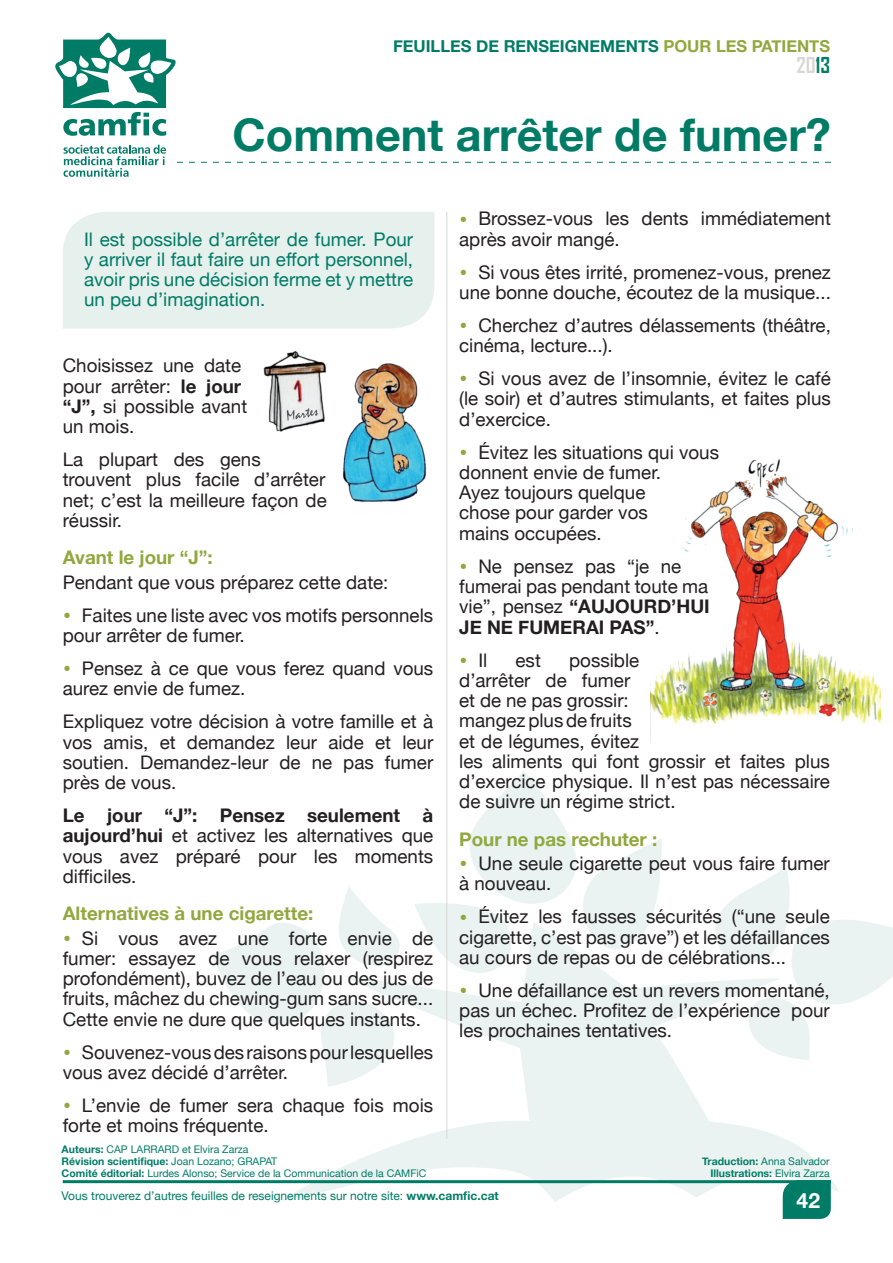
<style>
.page{position:relative;width:893px;height:1263px;background:#fff}
.page>*{position:absolute;margin:0;border:0;box-sizing:border-box;transform-origin:0 0}
.Titulo{font:700 45px "Helvetica Neue";color:#007c66}
.t1{font:700 21px "Agency FB";color:#d7d7d4}
.t2{font:700 21px "Helvetica Neue";color:#fff}
.Galerada{font:18.75px/20.2px "Helvetica Neue";color:#231f20}
.Destacado{font:18.75px/20.2px "Helvetica Neue";color:#007c66;text-align:justify}
.Titulillo{font:700 18.75px "Helvetica Neue";color:#90a83d}
.t3{font:700 16.5px "Helvetica Neue";color:#007c66}
.t4{font:12px "Helvetica Neue";color:#007c66}
.t5{font:10.5px "Helvetica Neue";color:#007c66}
.t6{font:700 10.5px/12px "Helvetica Neue";color:#007c66;text-align:right}
.s1{color:#90a83d}
.s2{color:#007c66}
.s3{font-weight:700}
.s4{font-size:24px;color:#90a83d}
.s5{font-weight:400}
</style>
<div class="page">
<svg style="left:281px;top:979px;width:558px;height:223px;fill:#eaf3f1"></svg>
<svg style="left:212px;top:887px;width:189px;height:200px"></svg>
<svg style="left:414px;top:770px;width:248px;height:209px"></svg>
<svg style="left:715px;top:867px;width:178px;height:193px"></svg>
<svg style="left:64px;top:145px;width:102px;height:32px"></svg>
<svg style="left:55px;top:33px;width:121px;height:103px"></svg>
<svg style="left:177px;top:162px;width:654px;height:1px"></svg>
<hr style="left:63px;top:1180px;width:768px;height:3px;background:#007c66">
<svg style="left:783px;top:1180px;width:48px;height:39px;background:#07806a"></svg>
<div style="left:63px;top:212px;width:371px;height:116px;background:#e6f0ed"></div>
<hr style="left:446px;top:212px;width:1px;height:927px;background:#d7d7d4">
<img style="left:263px;top:351px;width:164px;height:151px">
<img style="left:651px;top:459px;width:229px;height:266px">
<p class="t3" style="left:393px;top:33px;width:438px">FEUILLES DE RENSEIGNEMENTS <span class="s1">POUR LES PATIENTS</span></p>
<p class="t1" style="left:796px;top:52px;width:35px">20<span class="s2">13</span></p>
<p class="Titulo" style="left:233px;top:100px;width:600px">Comment arrêter de fumer?</p>
<p class="Destacado" style="left:84px;top:230px;width:331px">Il est possible d’arrêter de fumer. Pour y arriver il faut faire un effort personnel, avoir pris une décision ferme et y mettre un peu d’imagination.</p>
<p class="Galerada" style="left:63px;top:357px;width:186px">Choisissez une date pour arrêter: <span class="s3">le jour “J”,</span> si possible avant un mois.</p>
<p class="Galerada" style="left:63px;top:450px;width:265px">La plupart des gens trouvent plus facile d’arrêter net; c’est la meilleure façon de réussir.</p>
<p class="Titulillo" style="left:63px;top:543px;width:152px">Avant le jour “J”:</p>
<p class="Galerada" style="left:63px;top:573px;width:327px">Pendant que vous préparez cette date:</p>
<p class="Galerada" style="left:63px;top:606px;width:372px"><span class="s4">•</span> Faites une liste avec vos motifs personnels pour arrêter de fumer.</p>
<p class="Galerada" style="left:63px;top:659px;width:372px"><span class="s4">•</span> Pensez à ce que vous ferez quand vous aurez envie de fumez.</p>
<p class="Galerada" style="left:63px;top:712px;width:372px;text-align:justify">Expliquez votre décision à votre famille et à vos amis, et demandez leur aide et leur soutien. Demandez-leur de ne pas fumer près de vous.</p>
<p class="Galerada" style="left:63px;top:806px;width:372px;text-align:justify"><span class="s3">Le jour “J”: Pensez seulement à aujourd’hui</span> et activez les alternatives que vous avez préparé pour les moments difficiles.</p>
<p class="Titulillo" style="left:63px;top:899px;width:252px">Alternatives à une cigarette:</p>
<p class="Galerada" style="left:63px;top:929px;width:372px;text-align:justify"><span class="s4">•</span> Si vous avez une forte envie de fumer: essayez de vous relaxer (respirez profondément), buvez de l’eau ou des jus de fruits, mâchez du chewing-gum sans sucre...<br>Cette envie ne dure que quelques instants.</p>
<p class="Galerada" style="left:63px;top:1043px;width:372px"><span class="s4">•</span> Souvenez-vous des raisons pour lesquelles vous avez décidé d’arrêter.</p>
<p class="Galerada" style="left:63px;top:1096px;width:372px"><span class="s4">•</span> L’envie de fumer sera chaque fois mois forte et moins fréquente.</p>
<p class="t5" style="left:62px;top:1141px;width:188px"><span class="s3">Auteurs:</span> CAP LARRARD et Elvira Zarza</p>
<p class="t6" style="left:62px;top:1155px;width:217px">Révision scientifique: <span class="s5">Joan Lozano; GRAPAT</span></p>
<p class="t5" style="left:62px;top:1165px;width:366px"><span class="s3">Comité éditorial:</span> Lurdes Alonso; Service de la Communication de la CAMFiC</p>
<p class="Galerada" style="left:459px;top:210px;width:373px"><span class="s4">•</span> Brossez-vous les dents immédiatement après avoir mangé.</p>
<p class="Galerada" style="left:459px;top:263px;width:373px"><span class="s4">•</span> Si vous êtes irrité, promenez-vous, prenez une bonne douche, écoutez de la musique...</p>
<p class="Galerada" style="left:459px;top:316px;width:373px"><span class="s4">•</span> Cherchez d’autres délassements (théâtre, cinéma, lecture...).</p>
<p class="Galerada" style="left:459px;top:369px;width:373px;text-align:justify"><span class="s4">•</span> Si vous avez de l’insomnie, évitez le café (le soir) et d’autres stimulants, et faites plus d’exercice.</p>
<p class="Galerada" style="left:459px;top:443px;width:261px"><span class="s4">•</span> Évitez les situations qui vous donnent envie de fumer.<br>Ayez toujours quelque<br>chose pour garder vos<br>mains occupées.</p>
<p class="Galerada" style="left:459px;top:557px;width:252px"><span class="s4">•</span> Ne pensez pas “je ne fumerai pas pendant toute ma vie”, pensez <span class="s3">“AUJOURD’HUI<br>JE NE FUMERAI PAS”</span>.</p>
<p class="Galerada" style="left:459px;top:651px;width:30px"><span class="s4">•</span> Il</p>
<p class="Galerada" style="left:516px;top:651px;width:27px">est</p>
<p class="Galerada" style="left:459px;top:651px;width:372px;text-indent:110px">possible<br>d’arrêter de fumer<br>et de ne pas grossir:<br>mangez plus de fruits<br>et de légumes, évitez<br>les aliments qui font grossir et faites plus d’exercice physique. Il n’est pas nécessaire de suivre un régime strict.</p>
<p class="Titulillo" style="left:459px;top:824px;width:199px">Pour ne pas rechuter :</p>
<p class="Galerada" style="left:459px;top:854px;width:372px"><span class="s4">•</span> Une seule cigarette peut vous faire fumer à nouveau.</p>
<p class="Galerada" style="left:459px;top:907px;width:372px;text-align:justify"><span class="s4">•</span> Évitez les fausses sécurités (“une seule cigarette, c’est pas grave”) et les défaillances au cours de repas ou de célébrations...</p>
<p class="Galerada" style="left:459px;top:981px;width:372px;text-align:justify"><span class="s4">•</span> Une défaillance est un revers momentané, pas un échec. Profitez de l’expérience pour les prochaines tentatives.</p>
<p class="t6" style="left:702px;top:1155px;width:129px">Traduction: <span class="s5">Anna Salvador<br></span>Illustrations: <span class="s5">Elvira Zarza</span></p>
<p class="t4" style="left:62px;top:1187px;width:439px">Vous trouverez d’autres feuilles de reseignements sur notre site: <span class="s3">www.camfic.cat</span></p>
<p class="t2" style="left:797px;top:1183px;width:25px">42</p>
</div>
